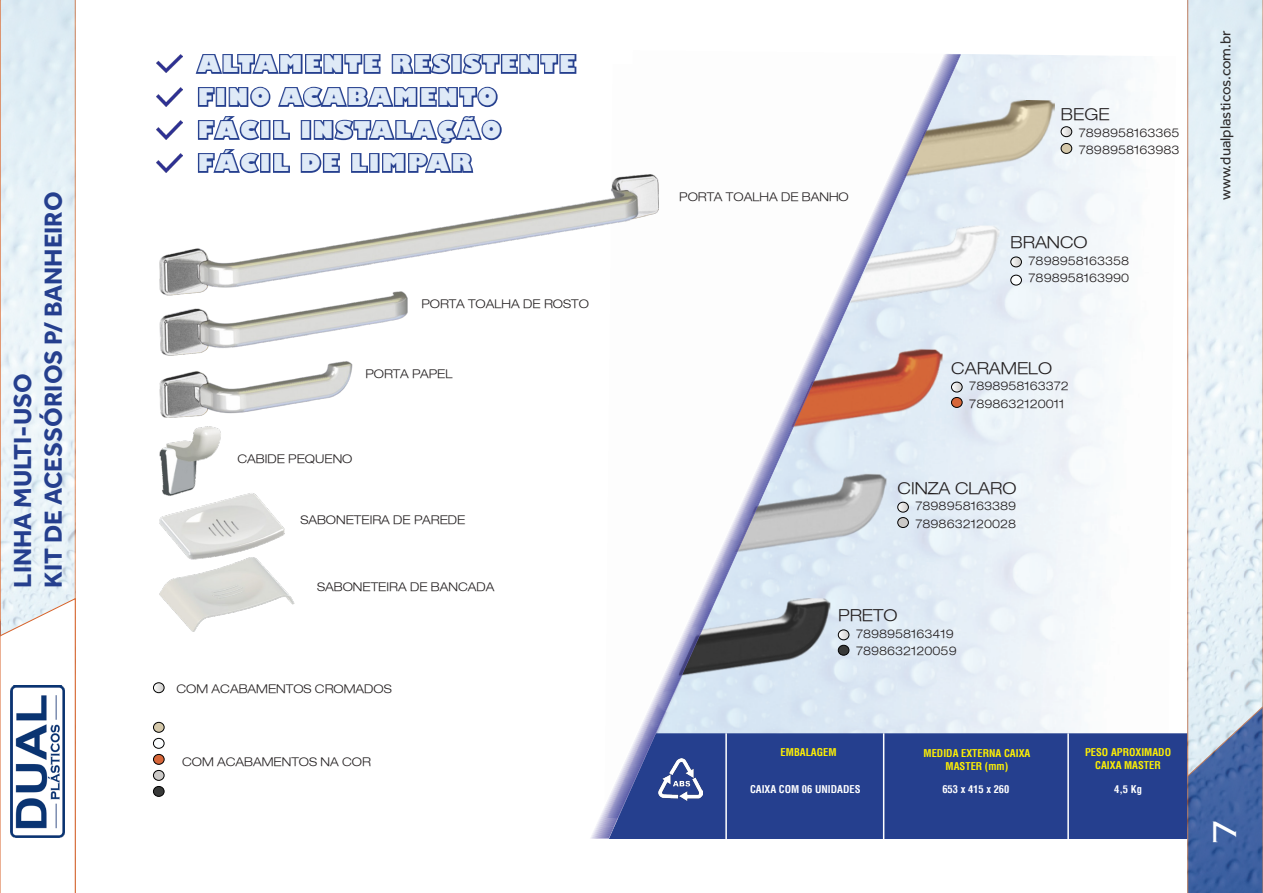
<style>
.page{position:relative;width:1263px;height:893px;background:#fff}
.page>*{position:absolute;margin:0;border:0;box-sizing:border-box;transform-origin:0 0}
.Page_Number{font:27px "Copper Plate";color:#fff}
.Category_2{font:700 25.5px "Effra";color:#253f8e}
.t1{font:800 22.5px "Gill Sans";letter-spacing:.1em;color:#dfeaf7}
.t2{font:300 expanded 16.5px "Helvetica Neue LT";color:#231f20}
.General_Infos{font:15px "Effra";color:#2f2e2e}
.t3{font:300 expanded 12px "Helvetica Neue LT";color:#231f20}
.t4{font:700 condensed 10.5px "Helvetica LT";color:#fff101}
.t5{font:700 condensed 10.5px "Helvetica LT";color:#fff}
</style>
<div class="page">
<img style="left:961px;top:54px;width:173px;height:679px">
<div style="left:755px;top:733px;width:432px;height:106px;background:#253f8e"></div>
<img style="left:1187px;top:0;width:76px;height:893px">
<svg style="left:0;top:0;width:76px;height:893px"></svg>
<img style="left:11px;top:686px;width:53px;height:152px">
<img style="left:961px;top:97px;width:94px;height:583px">
<hr style="left:883px;top:733px;width:1px;height:106px;background:#fff">
<hr style="left:1067px;top:733px;width:2px;height:106px;background:#fff">
<div style="left:613px;top:827px;width:142px;height:12px;background:#253f8e"></div>
<svg style="left:591px;top:827px;width:22px;height:12px"></svg>
<svg style="left:596px;top:58px;width:347px;height:769px"></svg>
<div style="left:1061px;top:143px;width:11px;height:10px;background:#d4c8aa;border-radius:50%"></div>
<div style="left:1061px;top:143px;width:11px;height:11px;border:1px solid #000;border-radius:50%"></div>
<svg style="left:1061px;top:127px;width:11px;height:10px"></svg>
<div style="left:1061px;top:127px;width:11px;height:10px;border:1px solid #000;border-radius:50%"></div>
<svg style="left:1011px;top:257px;width:10px;height:10px"></svg>
<div style="left:1010px;top:257px;width:12px;height:10px;border:1px solid #000;border-radius:50%"></div>
<svg style="left:951px;top:382px;width:11px;height:10px"></svg>
<div style="left:951px;top:382px;width:11px;height:10px;border:1px solid #000;border-radius:50%"></div>
<svg style="left:898px;top:502px;width:10px;height:10px"></svg>
<div style="left:897px;top:502px;width:11px;height:10px;border:1px solid #000;border-radius:50%"></div>
<svg style="left:838px;top:630px;width:11px;height:10px"></svg>
<div style="left:838px;top:630px;width:11px;height:10px;border:1px solid #000;border-radius:50%"></div>
<svg style="left:153px;top:683px;width:11px;height:10px"></svg>
<div style="left:153px;top:683px;width:11px;height:10px;border:1px solid #000;border-radius:50%"></div>
<div style="left:1011px;top:275px;width:10px;height:10px;background:#fbfdfe;border-radius:50%"></div>
<div style="left:1010px;top:275px;width:12px;height:10px;border:1px solid #000;border-radius:50%"></div>
<div style="left:951px;top:397px;width:11px;height:10px;background:#d76639;border-radius:50%"></div>
<div style="left:951px;top:397px;width:11px;height:11px;border:1px solid #000;border-radius:50%"></div>
<div style="left:898px;top:518px;width:10px;height:9px;background:#cbc9c7;border-radius:50%"></div>
<div style="left:897px;top:517px;width:11px;height:11px;border:1px solid #000;border-radius:50%"></div>
<div style="left:838px;top:645px;width:11px;height:10px;background:#383938;border-radius:50%"></div>
<div style="left:838px;top:645px;width:11px;height:10px;border:1px solid #000;border-radius:50%"></div>
<div style="left:153px;top:722px;width:11px;height:10px;background:#d4c8aa;border-radius:50%"></div>
<div style="left:153px;top:722px;width:11px;height:10px;border:1px solid #000;border-radius:50%"></div>
<div style="left:153px;top:738px;width:11px;height:10px;background:#fbfdfe;border-radius:50%"></div>
<div style="left:153px;top:738px;width:11px;height:10px;border:1px solid #000;border-radius:50%"></div>
<div style="left:153px;top:754px;width:11px;height:10px;background:#d76639;border-radius:50%"></div>
<div style="left:153px;top:754px;width:11px;height:10px;border:1px solid #000;border-radius:50%"></div>
<div style="left:153px;top:770px;width:11px;height:10px;background:#cbc9c7;border-radius:50%"></div>
<div style="left:153px;top:770px;width:11px;height:10px;border:1px solid #000;border-radius:50%"></div>
<div style="left:153px;top:786px;width:11px;height:10px;background:#383938;border-radius:50%"></div>
<div style="left:153px;top:786px;width:11px;height:11px;border:1px solid #000;border-radius:50%"></div>
<img style="left:159px;top:175px;width:499px;height:474px">
<svg style="left:195px;top:54px;width:186px;height:20px"></svg>
<svg style="left:391px;top:53px;width:59px;height:22px"></svg>
<div style="left:451px;top:54px;width:11px;height:20px;border:3px solid #253f8e"></div>
<svg style="left:461px;top:53px;width:116px;height:22px"></svg>
<svg style="left:197px;top:86px;width:305px;height:88px"></svg>
<img style="left:156px;top:54px;width:26px;height:19px">
<img style="left:156px;top:88px;width:26px;height:19px">
<img style="left:156px;top:121px;width:26px;height:19px">
<img style="left:156px;top:154px;width:26px;height:18px">
<p class="Category_2" style="left:38px;top:587px;width:397px;rotate:-90deg">KIT DE ACESSÓRIOS P/ BANHEIRO</p>
<p class="Category_2" style="left:7px;top:587px;width:216px;rotate:-90deg">LINHA MULTI-USO</p>
<p class="t1" style="left:198px;top:50px;width:379px">ALTAMENTE RESISTENTE</p>
<p class="t1" style="left:198px;top:83px;width:301px">FINO ACABAMENTO</p>
<p class="t1" style="left:198px;top:116px;width:305px">FÁCIL INSTALAÇÃO</p>
<p class="t1" style="left:198px;top:149px;width:275px">FÁCIL DE LIMPAR</p>
<p class="t3" style="left:421px;top:297px;width:169px">PORTA TOALHA DE ROSTO</p>
<p class="t3" style="left:365px;top:366px;width:89px">PORTA PAPEL</p>
<p class="t3" style="left:237px;top:451px;width:117px">CABIDE PEQUENO</p>
<p class="t3" style="left:300px;top:513px;width:167px">SABONETEIRA DE PAREDE</p>
<p class="t3" style="left:317px;top:579px;width:179px">SABONETEIRA DE BANCADA</p>
<p class="t3" style="left:176px;top:681px;width:217px">COM ACABAMENTOS CROMADOS</p>
<p class="t3" style="left:182px;top:754px;width:190px">COM ACABAMENTOS NA COR</p>
<p class="t2" style="left:1061px;top:104px;width:50px">BEGE</p>
<p class="t3" style="left:1079px;top:125px;width:102px">7898958163365</p>
<p class="t3" style="left:679px;top:190px;width:171px">PORTA TOALHA DE BANHO</p>
<p class="t3" style="left:1079px;top:143px;width:102px">7898958163983</p>
<p class="t2" style="left:1010px;top:233px;width:79px">BRANCO</p>
<p class="t3" style="left:1028px;top:254px;width:102px">7898958163358</p>
<p class="t3" style="left:1028px;top:271px;width:102px">7898958163990</p>
<p class="t2" style="left:951px;top:358px;width:102px">CARAMELO</p>
<p class="t3" style="left:969px;top:379px;width:101px">7898958163372</p>
<p class="t3" style="left:969px;top:396px;width:97px">7898632120011</p>
<p class="t2" style="left:897px;top:478px;width:120px">CINZA CLARO</p>
<p class="t3" style="left:915px;top:499px;width:102px">7898958163389</p>
<p class="t3" style="left:915px;top:516px;width:102px">7898632120028</p>
<p class="t2" style="left:838px;top:606px;width:61px">PRETO</p>
<p class="t3" style="left:856px;top:627px;width:99px">7898958163419</p>
<p class="t3" style="left:856px;top:644px;width:102px">7898632120059</p>
<p class="General_Infos" style="left:1216px;top:200px;width:171px;rotate:-90deg">www.dualplasticos.com.br</p>
<p class="t4" style="left:781px;top:746px;width:58px">EMBALAGEM</p>
<p class="t4" style="left:1085px;top:746px;width:88px">PESO APROXIMADO</p>
<p class="t4" style="left:1095px;top:759px;width:67px">CAIXA MASTER</p>
<p class="t4" style="left:923px;top:747px;width:108px">MEDIDA EXTERNA CAIXA</p>
<p class="t4" style="left:945px;top:759px;width:64px">MASTER (mm)</p>
<p class="t5" style="left:750px;top:782px;width:112px">CAIXA COM 06 UNIDADES</p>
<p class="t5" style="left:942px;top:782px;width:69px">653 x 415 x 260</p>
<p class="t5" style="left:1114px;top:782px;width:29px">4,5 Kg</p>
<p class="Page_Number" style="left:1205px;top:844px;width:27px;rotate:-90deg">7</p>
</div>
